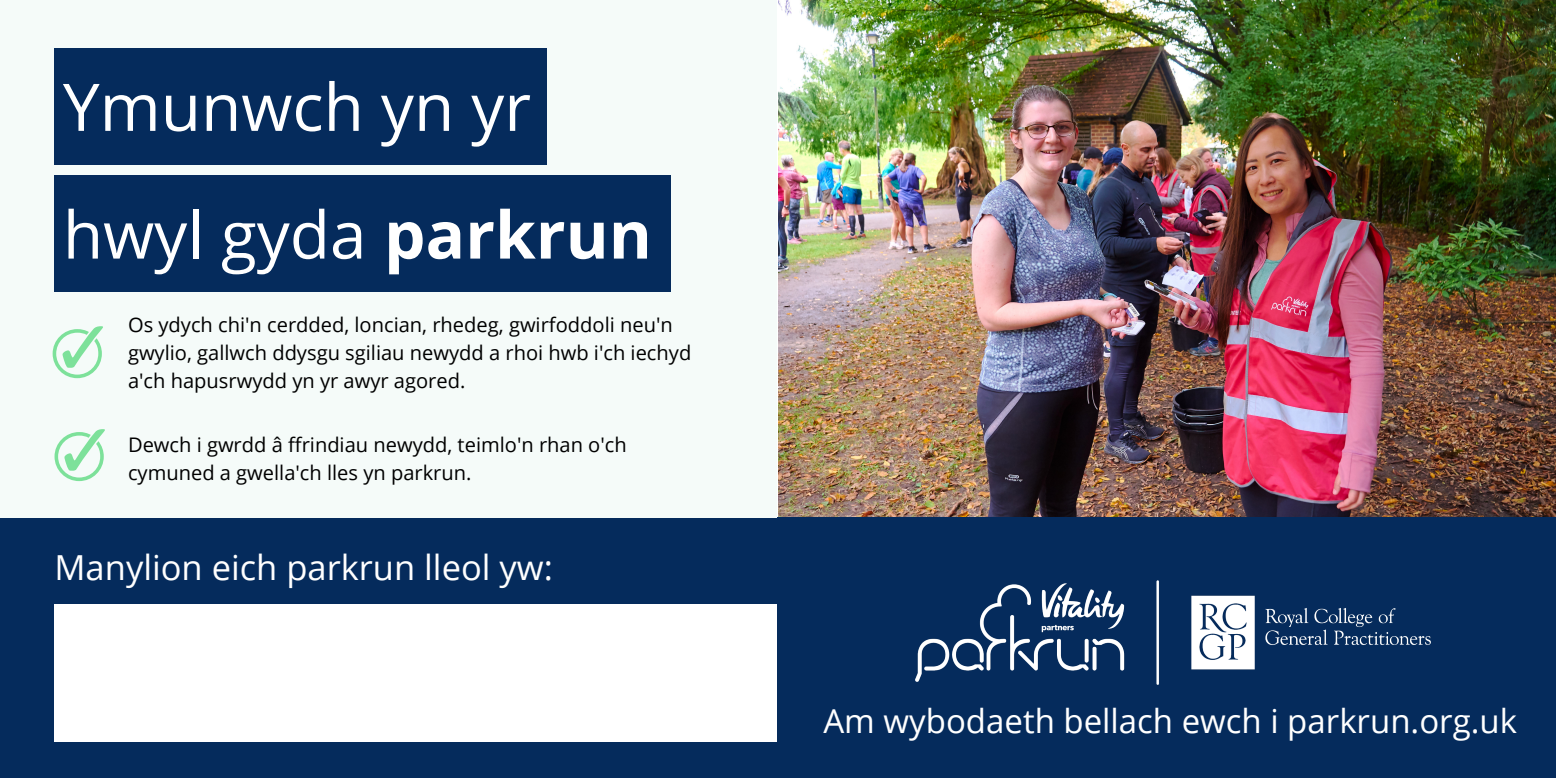
<style>
.page{position:relative;width:1556px;height:778px;background:#fff}
.page>*{position:absolute;margin:0;border:0;box-sizing:border-box;transform-origin:0 0}
.t1{font:65.67px/127.6px "Open Sans";color:#fff}
.t2{font:34.47px "Open Sans";color:#fff}
.t3{font:32.97px "Open Sans";color:#fff}
.t4{font:20.1px/28.1px "Open Sans";color:#000}
.s1{font-weight:700}
</style>
<div class="page">
<img style="left:778px;top:0;width:777px;height:517px">
<div style="left:0;top:517px;width:1555px;height:261px;background:#052b5c"></div>
<div style="left:0;top:0;width:776px;height:517px;background:#f5fbf9"></div>
<div style="left:55px;top:48px;width:492px;height:117px;background:#052b5c"></div>
<div style="left:55px;top:176px;width:616px;height:116px;background:#052b5c"></div>
<div style="left:55px;top:604px;width:721px;height:137px;background:#fff"></div>
<svg style="left:53px;top:326px;width:50px;height:52px"></svg>
<svg style="left:55px;top:429px;width:50px;height:52px"></svg>
<img style="left:840px;top:497px;width:659px;height:188px">
<h1 class="t1" style="left:63px;top:42px;width:590px">Ymunwch yn yr hwyl gyda <span class="s1">parkrun</span></h1>
<p class="t4" style="left:128px;top:310px;width:565px">Os ydych chi'n cerdded, loncian, rhedeg, gwirfoddoli neu'n gwylio, gallwch ddysgu sgiliau newydd a rhoi hwb i'ch iechyd a'ch hapusrwydd yn yr awyr agored.</p>
<p class="t4" style="left:128px;top:429px;width:500px">Dewch i gwrdd â ffrindiau newydd, teimlo'n rhan o'ch cymuned a gwella'ch lles yn parkrun.</p>
<h2 class="t2" style="left:55px;top:543px;width:500px">Manylion eich parkrun lleol yw:</h2>
<h3 class="t3" style="left:823px;top:697px;width:695px">Am wybodaeth bellach ewch i parkrun.org.uk</h3>
</div>
